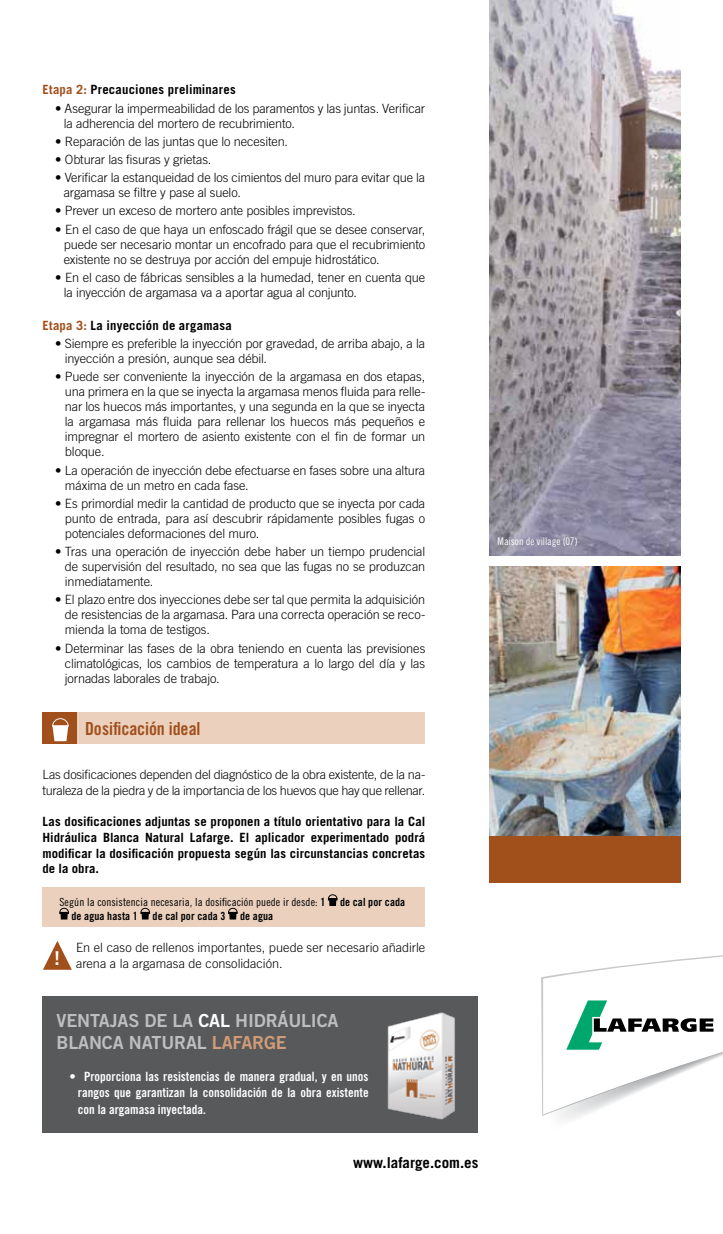
<style>
.page{position:relative;width:723px;height:1234px;background:#fff}
.page>*{position:absolute;margin:0;border:0;box-sizing:border-box;transform-origin:0 0}
.t1{font:700 19.05px "Trade Gothic LT Std";color:#fff}
.t2{font:18px/21.6px "Trade Gothic LT Std Bd 2";letter-spacing:-.01em;color:#bcbec0}
.t3{font:18px "Trade Gothic LT Std Bd Cn 20";letter-spacing:-.005em;color:#a14f1b}
.t4{font:700 15px "Trade Gothic LT Std";color:#000}
.t5{font:300 12.75px/15px "Trade Gothic LT Std";letter-spacing:-.01em;color:#000}
.t6{font:700 12.75px/15.8px "Trade Gothic LT Std";letter-spacing:.01em;color:#000;text-align:justify}
.t7{font:12.75px/16.5px "Trade Gothic LT Std Bd Cn 20";color:#fff;text-align:justify}
.t8{font:11.25px "Trade Gothic LT Std Cn 18";letter-spacing:.01em;color:#000}
.t9{font:11.25px "Trade Gothic LT Std Bd Cn 20";letter-spacing:.01em;color:#000}
.t10{font:10.5px "Trade Gothic LT Std Cn 18";letter-spacing:-.01em;color:#fff}
.s1{color:#a14f1b}
.s2{font-family:"Trade Gothic LT Std Bd Cn 20"}
.s3{color:#fff}
.s4{color:#d09b78}
</style>
<div class="page">
<div style="left:43px;top:712px;width:382px;height:32px;background:#ead0bd"></div>
<div style="left:43px;top:712px;width:34px;height:32px;background:#a14f1b"></div>
<svg style="left:52px;top:718px;width:17px;height:23px"></svg>
<img style="left:489px;top:0;width:191px;height:555px">
<img style="left:489px;top:566px;width:191px;height:270px">
<div style="left:489px;top:836px;width:191px;height:46px;background:#a14f1b"></div>
<svg style="left:541px;top:955px;width:182px;height:165px"></svg>
<svg style="left:43px;top:941px;width:29px;height:28px"></svg>
<div style="left:43px;top:887px;width:382px;height:39px;background:#ead0bd"></div>
<div style="left:329px;top:899px;width:7px;height:6px;background:#000"></div>
<svg style="left:328px;top:894px;width:10px;height:6px"></svg>
<div style="left:60px;top:912px;width:8px;height:7px;background:#000"></div>
<svg style="left:59px;top:907px;width:10px;height:6px"></svg>
<div style="left:142px;top:912px;width:7px;height:7px;background:#000"></div>
<svg style="left:140px;top:907px;width:10px;height:6px"></svg>
<div style="left:229px;top:912px;width:7px;height:7px;background:#000"></div>
<svg style="left:228px;top:907px;width:10px;height:6px"></svg>
<div style="left:43px;top:996px;width:435px;height:136px;background:#58595b"></div>
<img style="left:387px;top:1012px;width:68px;height:108px">
<p class="t6" style="left:43px;top:82px;width:195px"><span class="s1">Etapa 2:</span> Precauciones preliminares</p>
<p class="t5" style="left:64px;top:100px;width:363px;text-indent:-9px">• Asegurar la impermeabilidad de los paramentos y las juntas. Verificar la adherencia del mortero de recubrimiento.</p>
<p class="t5" style="left:55px;top:133px;width:234px">• Reparación de las juntas que lo necesiten.</p>
<p class="t5" style="left:55px;top:152px;width:158px">• Obturar las fisuras y grietas.</p>
<p class="t5" style="left:64px;top:170px;width:363px;text-indent:-9px">• Verificar la estanqueidad de los cimientos del muro para evitar que la argamasa se filtre y pase al suelo.</p>
<p class="t5" style="left:55px;top:203px;width:302px">• Prever un exceso de mortero ante posibles imprevistos.</p>
<p class="t5" style="left:64px;top:221px;width:363px;text-align:justify;text-indent:-9px">• En el caso de que haya un enfoscado frágil que se desee conservar, puede ser necesario montar un encofrado para que el recubrimiento existente no se destruya por acción del empuje hidrostático.</p>
<p class="t5" style="left:64px;top:269px;width:363px;text-indent:-9px">• En el caso de fábricas sensibles a la humedad, tener en cuenta que la inyección de argamasa va a aportar agua al conjunto.</p>
<p class="t6" style="left:43px;top:317px;width:191px"><span class="s1">Etapa 3:</span> La inyección de argamasa</p>
<p class="t5" style="left:65px;top:336px;width:362px;text-indent:-10px">• Siempre es preferible la inyección por gravedad, de arriba abajo, a la inyección a presión, aunque sea débil.</p>
<p class="t5" style="left:65px;top:369px;width:362px;text-align:justify;text-indent:-10px">• Puede ser conveniente la inyección de la argamasa en dos etapas, una primera en la que se inyecta la argamasa menos fluida para relle&shy;nar los huecos más importantes, y una segunda en la que se inyecta la argamasa más fluida para rellenar los huecos más pequeños e impregnar el mortero de asiento existente con el fin de formar un bloque.</p>
<p class="t5" style="left:65px;top:462px;width:362px;text-indent:-10px">• La operación de inyección debe efectuarse en fases sobre una altura máxima de un metro en cada fase.</p>
<p class="t5" style="left:65px;top:495px;width:362px;text-align:justify;text-indent:-10px">• Es primordial medir la cantidad de producto que se inyecta por cada punto de entrada, para así descubrir rápidamente posibles fugas o potenciales deformaciones del muro.</p>
<p class="t5" style="left:65px;top:543px;width:362px;text-align:justify;text-indent:-10px">• Tras una operación de inyección debe haber un tiempo prudencial de supervisión del resultado, no sea que las fugas no se produzcan inmediatamente.</p>
<p class="t5" style="left:65px;top:592px;width:362px;text-align:justify;text-indent:-10px">• El plazo entre dos inyecciones debe ser tal que permita la adquisición de resistencias de la argamasa. Para una correcta operación se reco&shy;mienda la toma de testigos.</p>
<p class="t5" style="left:65px;top:640px;width:362px;text-align:justify;text-indent:-10px">• Determinar las fases de la obra teniendo en cuenta las previsiones climatológicas, los cambios de temperatura a lo largo del día y las jornadas laborales de trabajo.</p>
<h2 class="t3" style="left:85px;top:717px;width:117px">Dosificación ideal</h2>
<p class="t5" style="left:43px;top:766px;width:384px;line-height:15.8px">Las dosificaciones dependen del diagnóstico de la obra existente, de la na&shy;turaleza de la piedra y de la importancia de los huevos que hay que rellenar.</p>
<p class="t6" style="left:43px;top:813px;width:384px">Las dosificaciones adjuntas se proponen a título orientativo para la Cal Hidráulica Blanca Natural Lafarge. El aplicador experimentado podrá modificar la dosificación propuesta según las circunstancias concretas de la obra.</p>
<p class="t8" style="left:60px;top:895px;width:267px">Según la consistencia necesaria, la dosificación puede ir desde: <span class="s2">1</span></p>
<p class="t9" style="left:340px;top:894px;width:67px">de cal por cada</p>
<p class="t9" style="left:71px;top:908px;width:68px">de agua hasta 1</p>
<p class="t9" style="left:153px;top:908px;width:74px">de cal por cada 3</p>
<p class="t9" style="left:240px;top:908px;width:35px">de agua</p>
<h1 class="t1" style="left:54px;top:945px;width:7px">!</h1>
<p class="t5" style="left:76px;top:939px;width:351px;line-height:15.8px">En el caso de rellenos importantes, puede ser necesario añadirle arena a la argamasa de consolidación.</p>
<h2 class="t2" style="left:57px;top:1009px;width:283px">VENTAJAS DE LA <span class="s3">CAL</span> HIDRÁULICA<br>BLANCA NATURAL <span class="s4">LAFARGE</span></h2>
<p class="t7" style="left:78px;top:1067px;width:292px;text-indent:-9px">• Proporciona las resistencias de manera gradual, y en unos rangos que garantizan la consolidación de la obra existente con la argamasa inyectada.</p>
<p class="t4" style="left:353px;top:1153px;width:127px">www.lafarge.com.es</p>
<p class="t10" style="left:497px;top:534px;width:82px">Maison de village (07)</p>
</div>
